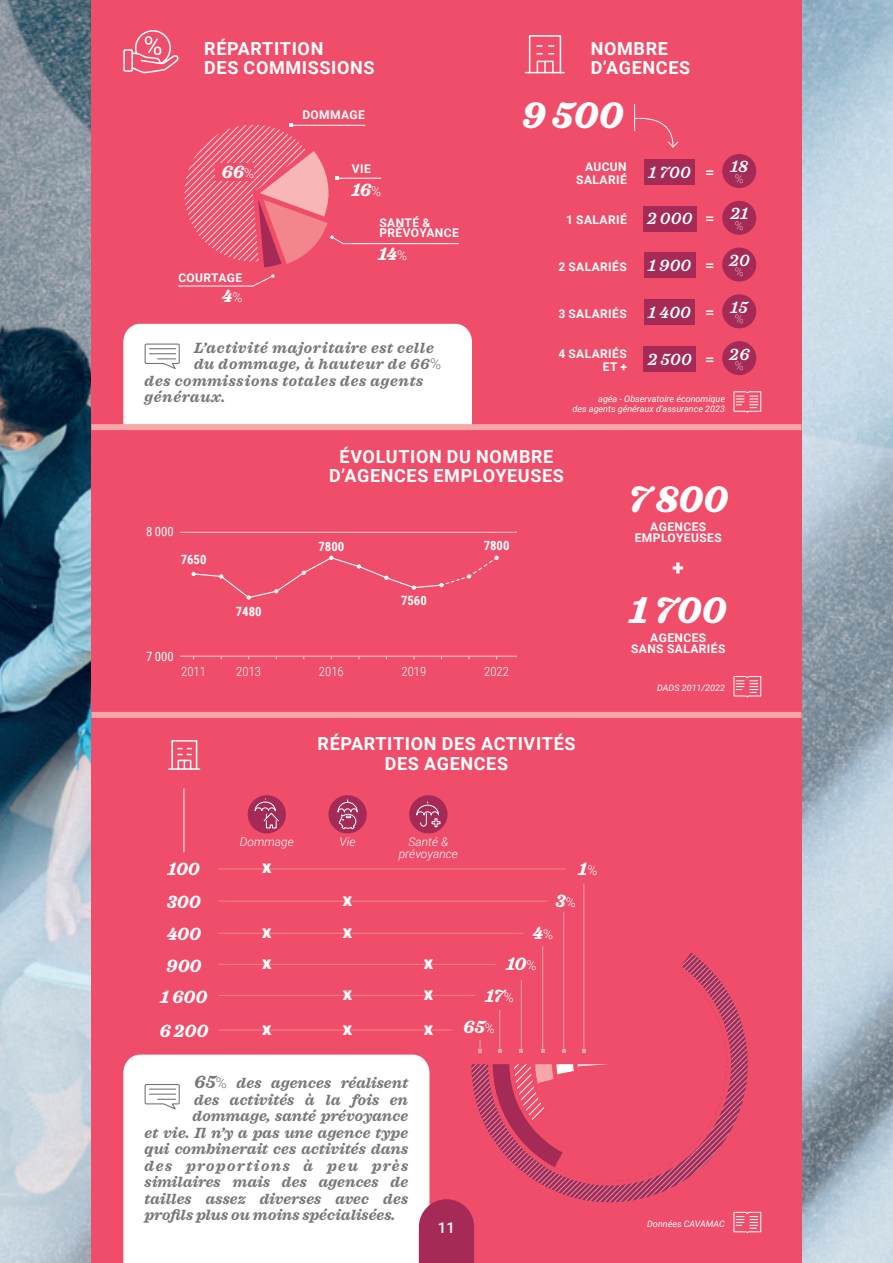
<style>
.page{position:relative;width:893px;height:1263px;background:#fff}
.page>*{position:absolute;margin:0;border:0;box-sizing:border-box;transform-origin:0 0}
.t1{font:italic 800 37.5px "Sagona";color:#fff}
.t2{font:900 21px "Roboto";color:#fff}
.t3{font:700 18px/19.5px "Roboto";letter-spacing:.035em;color:#fff}
.t4{font:italic 800 18px/31.8px "Sagona";color:#fff;text-align:center}
.t5{font:900 18px "Roboto";color:#fff}
.t6{font:italic 600 16.5px "Sagona";letter-spacing:.02em;color:#fff}
.t7{font:italic 700 15px "Sagona";color:#76787b}
.t8{font:italic 700 15px "Sagona";letter-spacing:.04em;color:#76787b}
.t9{font:italic 700 15px "Sagona";letter-spacing:.09em;color:#76787b}
.t10{font:500 15px "Roboto";color:#fff}
.t11{font:300 12.75px "Roboto Condensed";color:#fff}
.t12{font:700 12.75px "Roboto Condensed";color:#fff}
.t13{font:12.75px "Roboto Condensed";color:#fff}
.t14{font:700 12px/10.8px "Roboto";letter-spacing:.035em;color:#fff;text-align:center}
.t15{font:italic 300 12px/12px "Roboto";color:#fff;text-align:center}
.t16{font:100 12px "Roboto";color:#fff}
.t17{font:italic 9px/10.5px "Roboto";color:#fff;text-align:right}
.s1{font-family:"Roboto";font-weight:300;font-style:normal;font-size:13.5px}
.s2{font-family:"Roboto";font-weight:300;font-style:normal}
.s3{font-weight:700;font-style:normal}
.s4{font-family:"Sagona";font-weight:600;font-style:italic;font-size:16.5px}
.s5{font-family:"Sagona";font-size:16.5px}
.s6{font-size:18px}
</style>
<div class="page">
<img style="left:0;top:0;width:893px;height:1263px">
<div style="left:91px;top:0;width:710px;height:1263px;background:#ef4d69"></div>
<svg style="left:123px;top:30px;width:55px;height:44px"></svg>
<svg style="left:733px;top:676px;width:28px;height:22px"></svg>
<svg style="left:733px;top:391px;width:28px;height:22px"></svg>
<svg style="left:177px;top:274px;width:98px;height:13px"></svg>
<div style="left:123px;top:324px;width:349px;height:100px;background:#fff"></div>
<div style="left:91px;top:424px;width:710px;height:6px;background:#f7a7a8"></div>
<div style="left:91px;top:712px;width:710px;height:6px;background:#f7a7a8"></div>
<svg style="left:525px;top:35px;width:40px;height:39px"></svg>
<div style="left:123px;top:1054px;width:296px;height:209px;background:#fff"></div>
<svg style="left:144px;top:1083px;width:36px;height:28px"></svg>
<hr style="left:180px;top:656px;width:337px;height:1px;background:#fbd1ce">
<hr style="left:180px;top:532px;width:337px;height:1px;background:#fbd1ce">
<svg style="left:192px;top:556px;width:307px;height:44px"></svg>
<svg style="left:168px;top:740px;width:33px;height:30px"></svg>
<hr style="left:183px;top:788px;width:1px;height:64px;background:#fff">
<div style="left:644px;top:159px;width:51px;height:25px;background:#a52a56"></div>
<div style="left:722px;top:154px;width:34px;height:34px;background:#a52a56;border-radius:50%"></div>
<div style="left:643px;top:206px;width:53px;height:25px;background:#a52a56"></div>
<div style="left:722px;top:201px;width:34px;height:34px;background:#a52a56;border-radius:50%"></div>
<div style="left:644px;top:253px;width:51px;height:25px;background:#a52a56"></div>
<div style="left:722px;top:248px;width:34px;height:34px;background:#a52a56;border-radius:50%"></div>
<div style="left:644px;top:300px;width:51px;height:25px;background:#a52a56"></div>
<div style="left:722px;top:294px;width:34px;height:34px;background:#a52a56;border-radius:50%"></div>
<div style="left:643px;top:346px;width:53px;height:25px;background:#a52a56"></div>
<div style="left:722px;top:341px;width:34px;height:34px;background:#a52a56;border-radius:50%"></div>
<svg style="left:634px;top:104px;width:45px;height:44px"></svg>
<hr style="left:583px;top:883px;width:1px;height:168px;background:#f7a7a8">
<hr style="left:563px;top:912px;width:1px;height:139px;background:#f7a7a8">
<svg style="left:419px;top:926px;width:343px;height:337px"></svg>
<div style="left:409px;top:795px;width:39px;height:38px;background:#a52a56;border-radius:50%"></div>
<svg style="left:416px;top:802px;width:25px;height:25px"></svg>
<div style="left:328px;top:795px;width:39px;height:38px;background:#a52a56;border-radius:50%"></div>
<svg style="left:337px;top:799px;width:21px;height:31px"></svg>
<hr style="left:218px;top:869px;width:348px;height:1px;background:#f3858a">
<hr style="left:218px;top:901px;width:329px;height:1px;background:#f3858a">
<hr style="left:218px;top:933px;width:305px;height:1px;background:#f3858a">
<hr style="left:218px;top:964px;width:278px;height:1px;background:#f3858a">
<hr style="left:218px;top:995px;width:257px;height:1px;background:#f3858a">
<hr style="left:218px;top:1030px;width:234px;height:1px;background:#f3858a">
<svg style="left:184px;top:123px;width:275px;height:144px"></svg>
<div style="left:215px;top:163px;width:39px;height:17px;background:#ef4d69"></div>
<div style="left:248px;top:795px;width:38px;height:38px;background:#a52a56;border-radius:50%"></div>
<svg style="left:254px;top:799px;width:25px;height:30px"></svg>
<p class="t3" style="left:204px;top:38px;width:172px">RÉPARTITION<br>DES COMMISSIONS</p>
<p class="t4" style="left:221px;top:156px;width:34px">66<span class="s1">%</span></p>
<p class="t14" style="left:178px;top:271px;width:65px">COURTAGE</p>
<p class="t4" style="left:222px;top:280px;width:22px">4<span class="s1">%</span></p>
<p class="t14" style="left:302px;top:109px;width:64px">DOMMAGE</p>
<p class="t14" style="left:352px;top:163px;width:20px">VIE</p>
<p class="t4" style="left:352px;top:174px;width:31px">16<span class="s1">%</span></p>
<p class="t14" style="left:379px;top:216px;width:81px;text-align:left">SANTÉ &amp;<br>PRÉVOYANCE</p>
<p class="t4" style="left:378px;top:237px;width:30px">14<span class="s1">%</span></p>
<p class="t8" style="left:194px;top:338px;width:241px">L’activité majoritaire est celle</p>
<p class="t8" style="left:194px;top:355px;width:249px">du dommage, à hauteur de 66<span class="s2">%</span></p>
<p class="t8" style="left:145px;top:371px;width:280px">des commissions totales des agents</p>
<p class="t8" style="left:145px;top:388px;width:82px">généraux.</p>
<p class="t3" style="left:591px;top:38px;width:101px">NOMBRE<br>D’AGENCES</p>
<h1 class="t1" style="left:522px;top:91px;width:103px">9 500</h1>
<p class="t14" style="left:576px;top:159px;width:52px;line-height:13.5px;text-align:right">AUCUN<br>SALARIÉ</p>
<p class="t6" style="left:648px;top:162px;width:101px">1 700 <span class="s3">=</span> 18</p>
<p class="t16" style="left:735px;top:170px;width:10px">%</p>
<p class="t14" style="left:566px;top:214px;width:184px">1 SALARIÉ <span class="s4">2 000</span> <span class="s5">=</span> <sup>21</sup></p>
<p class="t16" style="left:735px;top:217px;width:10px">%</p>
<p class="t14" style="left:558px;top:261px;width:70px">2 SALARIÉS</p>
<p class="t6" style="left:648px;top:255px;width:103px">1 900 <span class="s3">=</span> 20</p>
<p class="t16" style="left:735px;top:264px;width:10px">%</p>
<p class="t14" style="left:558px;top:307px;width:70px">3 SALARIÉS</p>
<p class="t6" style="left:648px;top:302px;width:101px">1 400 <span class="s3">=</span> 15</p>
<p class="t16" style="left:735px;top:311px;width:10px">%</p>
<p class="t14" style="left:558px;top:348px;width:70px">4 SALARIÉS</p>
<p class="t6" style="left:603px;top:349px;width:148px"><sub>ET</sub> <sub>+</sub> 2 500 <span class="s3">=</span> 26</p>
<p class="t16" style="left:735px;top:357px;width:10px">%</p>
<p class="t17" style="left:572px;top:393px;width:154px">agéa - Observatoire économique<br>des agents généraux d’assurance 2023</p>
<p class="t3" style="left:329px;top:446px;width:236px;text-align:center">ÉVOLUTION DU NOMBRE<br>D’AGENCES EMPLOYEUSES</p>
<p class="t13" style="left:146px;top:522px;width:29px">8 000</p>
<p class="t12" style="left:181px;top:550px;width:27px">7650</p>
<p class="t12" style="left:236px;top:602px;width:27px">7480</p>
<p class="t12" style="left:318px;top:538px;width:27px">7800</p>
<p class="t12" style="left:401px;top:592px;width:27px">7560</p>
<p class="t12" style="left:484px;top:537px;width:27px">7800</p>
<p class="t13" style="left:146px;top:647px;width:29px">7 000</p>
<p class="t11" style="left:181px;top:663px;width:26px">2011</p>
<p class="t11" style="left:236px;top:663px;width:26px">2013</p>
<p class="t11" style="left:319px;top:663px;width:26px">2016</p>
<p class="t11" style="left:402px;top:663px;width:26px">2019</p>
<p class="t11" style="left:484px;top:663px;width:26px">2022</p>
<p class="t3" style="left:318px;top:733px;width:259px;text-align:center">RÉPARTITION DES ACTIVITÉS<br>DES AGENCES</p>
<p class="t15" style="left:240px;top:835px;width:55px">Dommage</p>
<p class="t15" style="left:399px;top:835px;width:61px">Santé &amp; prévoyance</p>
<p class="t15" style="left:340px;top:835px;width:17px">Vie</p>
<p class="t4" style="left:160px;top:853px;width:48px">100<br>300<br>400<br>900<br>1 600</p>
<p class="t4" style="left:159px;top:1014px;width:50px">6 200</p>
<p class="t5" style="left:262px;top:1016px;width:11px">x</p>
<p class="t5" style="left:262px;top:854px;width:11px">x</p>
<p class="t5" style="left:262px;top:919px;width:11px">x</p>
<p class="t5" style="left:262px;top:950px;width:11px">x</p>
<p class="t4" style="left:579px;top:853px;width:20px">1<span class="s1">%</span></p>
<p class="t5" style="left:343px;top:887px;width:11px">x</p>
<p class="t4" style="left:556px;top:885px;width:21px">3<span class="s1">%</span></p>
<p class="t5" style="left:343px;top:919px;width:11px">x</p>
<p class="t4" style="left:532px;top:916px;width:22px">4<span class="s1">%</span></p>
<p class="t5" style="left:424px;top:950px;width:11px">x</p>
<p class="t4" style="left:506px;top:948px;width:31px">10<span class="s1">%</span></p>
<p class="t5" style="left:343px;top:981px;width:11px">x</p>
<p class="t5" style="left:424px;top:981px;width:11px">x</p>
<p class="t4" style="left:485px;top:980px;width:30px">17<span class="s1">%</span></p>
<p class="t5" style="left:343px;top:1016px;width:11px">x</p>
<p class="t5" style="left:424px;top:1016px;width:11px">x</p>
<p class="t4" style="left:463px;top:1011px;width:33px">65<span class="s1">%</span></p>
<p class="t7" style="left:194px;top:1074px;width:216px"><span class="s6">65</span><span class="s2">%</span> des agences réalisent</p>
<p class="t7" style="left:194px;top:1090px;width:216px">des activités à la fois en</p>
<p class="t7" style="left:193px;top:1107px;width:217px">dommage, santé prévoyance</p>
<p class="t7" style="left:145px;top:1123px;width:265px">et vie. Il n’y a pas une agence type</p>
<p class="t7" style="left:145px;top:1140px;width:265px">qui combinerait ces activités dans</p>
<p class="t9" style="left:145px;top:1156px;width:265px">des proportions à peu près</p>
<p class="t7" style="left:145px;top:1173px;width:265px">similaires mais des agences de</p>
<p class="t7" style="left:145px;top:1189px;width:265px">tailles assez diverses avec des</p>
<p class="t7" style="left:145px;top:1206px;width:252px">profils plus ou moins spécialisées.</p>
<p class="t10" style="left:438px;top:1217px;width:19px">11</p>
<h1 class="t1" style="left:628px;top:476px;width:101px">7 800</h1>
<p class="t14" style="left:635px;top:521px;width:88px">AGENCES<br>EMPLOYEUSES</p>
<h2 class="t2" style="left:673px;top:553px;width:13px">+</h2>
<h1 class="t1" style="left:630px;top:587px;width:98px">1 700</h1>
<p class="t14" style="left:631px;top:632px;width:96px">AGENCES<br>SANS SALARIÉS</p>
<p class="t17" style="left:657px;top:683px;width:69px">DADS 2011/2022</p>
<p class="t17" style="left:647px;top:1218px;width:79px">Données CAVAMAC</p>
</div>
